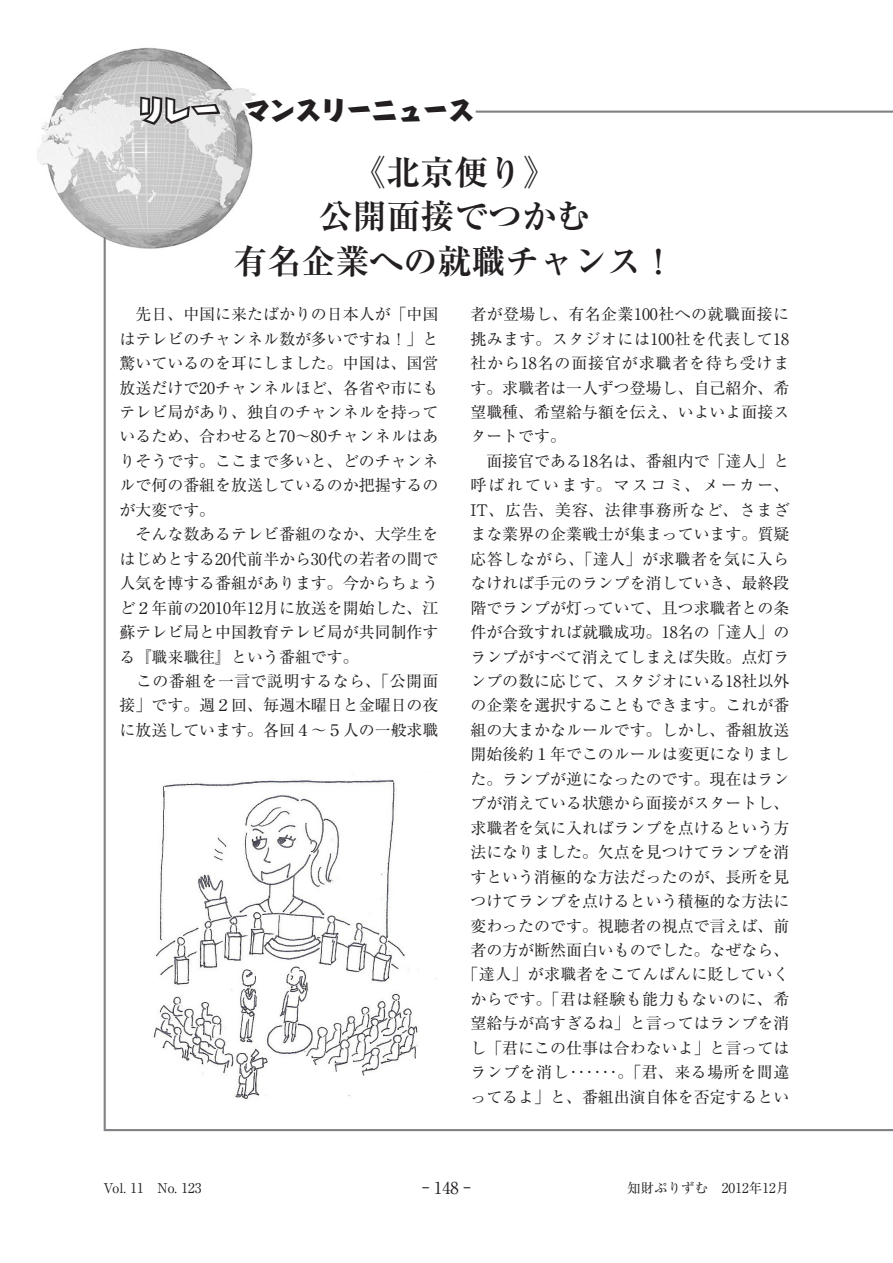
<style>
.page{position:relative;width:893px;height:1263px;background:#fff}
.page>*{position:absolute;margin:0;border:0;box-sizing:border-box;transform-origin:0 0}
.t1{font:700 34.05px "Ryumin Pro";color:#231f20}
.t2{font:800 25.5px "Harucraft Std";color:#231f20}
.t3{font:16.5px "Ryumin Pro";color:#231f20;scale:.4 1}
.ぷり本文{font:15.9px/24.5px "Ryumin Pro";color:#231f20;text-align:justify}
.t4{font:13.5px "Ryumin Pro";color:#231f20}
.s1{color:#fff}
</style>
<div class="page">
<img style="left:37px;top:47px;width:219px;height:210px">
<hr style="left:104px;top:237px;width:2px;height:892px;background:#808285">
<hr style="left:476px;top:111px;width:417px;height:2px;background:#808285">
<hr style="left:104px;top:1129px;width:789px;height:2px;background:#808285">
<svg style="left:137px;top:94px;width:87px;height:33px;background:#999798"></svg>
<svg style="left:237px;top:94px;width:242px;height:34px"></svg>
<img style="left:153px;top:780px;width:283px;height:319px">
<p class="t2" style="left:138px;top:91px;width:337px"><span class="s1">リレー</span>　マンスリーニュース</p>
<p class="t1" style="left:352px;top:145px;width:206px">《北京便り》</p>
<p class="t1" style="left:318px;top:189px;width:274px">公開面接でつかむ</p>
<p class="t1" style="left:233px;top:234px;width:444px">有名企業への就職チャンス！</p>
<p class="ぷり本文" style="left:120px;top:301px;width:320px">　先日、中国に来たばかりの日本人が「中国はテレビのチャンネル数が多いですね！」と驚いているのを耳にしました。中国は、国営放送だけで20チャンネルほど、各省や市にもテレビ局があり、独自のチャンネルを持っているため、合わせると70〜80チャンネルはありそうです。ここまで多いと、どのチャンネルで何の番組を放送しているのか把握するのが大変です。</p>
<p class="ぷり本文" style="left:120px;top:521px;width:320px">　そんな数あるテレビ番組のなか、大学生をはじめとする20代前半から30代の若者の間で人気を博する番組があります。今からちょうど２年前の2010年12月に放送を開始した、江蘇テレビ局と中国教育テレビ局が共同制作する『職来職往』という番組です。</p>
<p class="ぷり本文" style="left:120px;top:668px;width:320px">　この番組を一言で説明するなら、「公開面接」です。週２回、毎週木曜日と金曜日の夜に放送しています。各回４〜５人の一般求職</p>
<p class="ぷり本文" style="left:470px;top:301px;width:320px">者が登場し、有名企業100社への就職面接に挑みます。スタジオには100社を代表して18社から18名の面接官が求職者を待ち受けます。求職者は一人ずつ登場し、自己紹介、希望職種、希望給与額を伝え、いよいよ面接スタートです。</p>
<p class="ぷり本文" style="left:462px;top:448px;width:328px;text-align:center">　面接官である18名は、番組内で「達人」と呼ばれています。マスコミ、メーカー、<br>IT、広告、美容、法律事務所など、さまざまな業界の企業戦士が集まっています。質疑応答しながら、「達人」が求職者を気に入らなければ手元のランプを消していき、最終段階でランプが灯っていて、且つ求職者との条件が合致すれば就職成功。18名の「達人」のランプがすべて消えてしまえば失敗。点灯ランプの数に応じて、スタジオにいる18社以外の企業を選択することもできます。これが番組の大まかなルールです。しかし、番組放送開始後約１年でこのルールは変更になりました。ランプが逆になったのです。現在はランプが消えている状態から面接がスタートし、求職者を気に入ればランプを点けるという方法になりました。欠点を見つけてランプを消すという消極的な方法だったのが、長所を見つけてランプを点けるという積極的な方法に変わったのです。視聴者の視点で言えば、前者の方が断然面白いものでした。なぜなら、「達人」が求職者をこてんぱんに貶していくからです。「君は経験も能力もないのに、希望給与が高すぎるね」と言ってはランプを消し「君にこの仕事は合わないよ」と言ってはランプを消し･･････。「君、来る場所を間違ってるよ」と、番組出演自体を否定するとい</p>
<p class="t4" style="left:104px;top:1177px;width:100px">Vol. 11　No. 123</p>
<p class="t3" style="left:423px;top:1174px;width:121px">― 148 ―</p>
<p class="t4" style="left:627px;top:1177px;width:163px">知財ぷりずむ　2012年12月</p>
</div>
